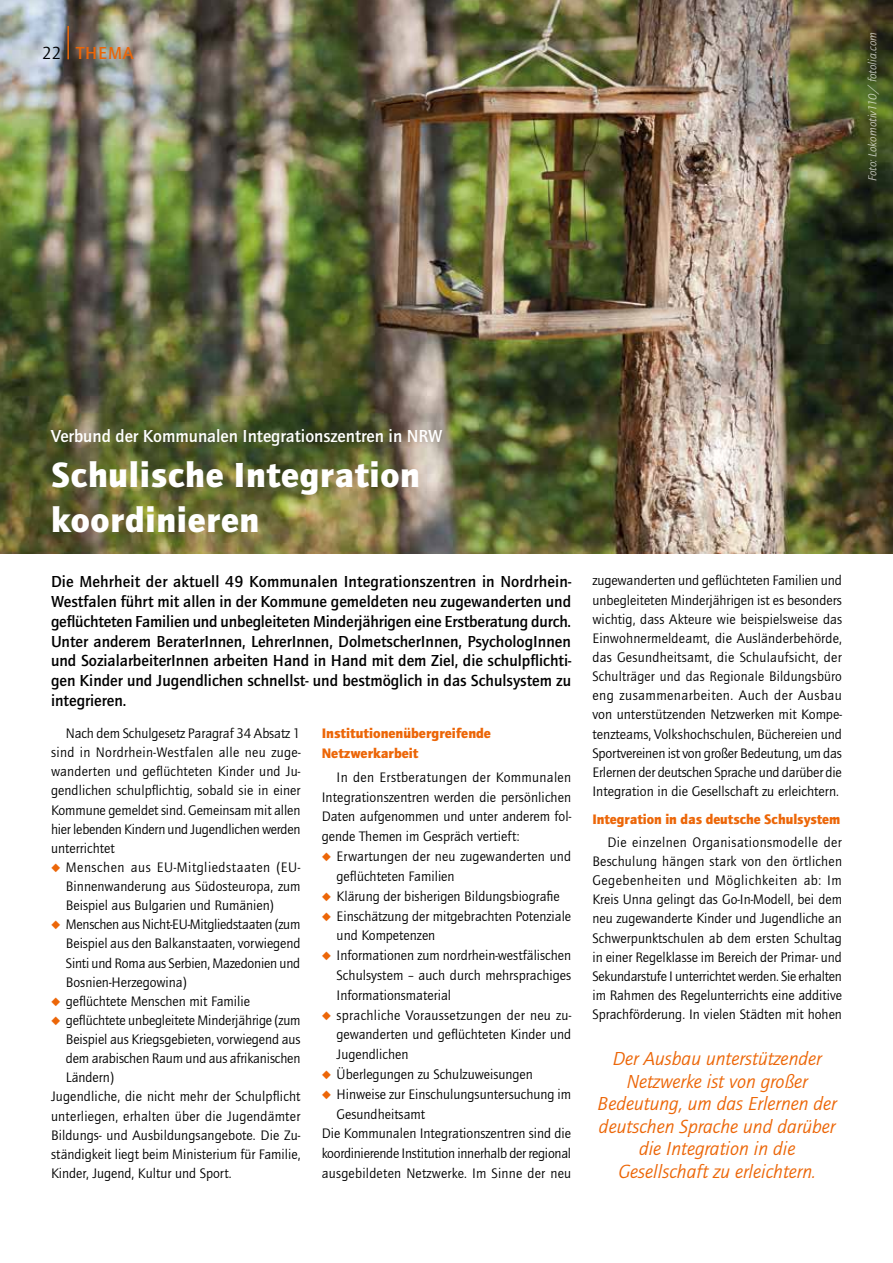
<style>
.page{position:relative;width:893px;height:1263px;background:#fff}
.page>*{position:absolute;margin:0;border:0;box-sizing:border-box;transform-origin:0 0}
.t1{font:900 36px/45px "Quay Sans ITC Std";letter-spacing:.02em;color:#fff}
.t2{font:italic 19.5px/22.5px "Quay Sans ITC Std";color:#ec6608;text-align:center}
.t3{font:500 18px "Quay Sans ITC Std";color:#fff}
.t4{font:500 18px "Quay Sans ITC Std";letter-spacing:.05em;color:#ec6608}
.t5{font:500 16.5px/19.8px "Quay Sans ITC Std";color:#000;text-align:justify}
.t6{font:14.25px/19px "Quay Sans ITC Std";color:#000;text-align:justify}
.t7{font:900 14.25px/19.8px "Quay Sans ITC Std";color:#ec6608}
.t8{font:14.25px "Quay Sans ITC Std";letter-spacing:-.02em;color:#000}
.t9{font:italic 12px "Quay Sans ITC Std";color:#fff}
.s1{font-weight:400;color:#000}
.s2{color:#ec6608}
</style>
<div class="page">
<img style="left:0;top:0;width:893px;height:553px">
<hr style="left:67px;top:26px;width:2px;height:33px;background:#ec6608">
<p class="t4" style="left:42px;top:43px;width:93px"><span class="s1">22</span> THEMA</p>
<p class="t9" style="left:866px;top:181px;width:151px;rotate:-90deg">Foto: Lokomotiv110/ fotolia.com</p>
<p class="t3" style="left:51px;top:426px;width:393px">Verbund der Kommunalen Integrationszentren in NRW</p>
<h1 class="t1" style="left:51px;top:452px;width:370px">Schulische Integration koordinieren</h1>
<p class="t5" style="left:51px;top:572px;width:522px">Die Mehrheit der aktuell 49 Kommunalen Integrationszentren in Nordrhein-Westfalen führt mit allen in der Kommune gemeldeten neu zugewanderten und geflüchteten Familien und unbegleiteten Minderjährigen eine Erstberatung durch.<br>Unter anderem BeraterInnen, LehrerInnen, DolmetscherInnen, PsychologInnen und SozialarbeiterInnen arbeiten Hand in Hand mit dem Ziel, die schulpflichti&shy;gen Kinder und Jugendlichen schnellst- und bestmöglich in das Schulsystem zu integrieren.</p>
<p class="t6" style="left:51px;top:724px;width:251px;text-indent:15px">Nach dem Schulgesetz Paragraf 34 Absatz 1 sind in Nordrhein-Westfalen alle neu zuge&shy;wanderten und geflüchteten Kinder und Ju&shy;gendlichen schulpflichtig, sobald sie in einer Kommune gemeldet sind. Gemeinsam mit allen hier lebenden Kindern und Jugendlichen werden unterrichtet</p>
<p class="t6" style="left:66px;top:858px;width:236px;text-indent:-15px"><span class="s2">◆</span> Menschen aus EU-Mitgliedstaaten (EU-Binnenwanderung aus Südosteuropa, zum Beispiel aus Bulgarien und Rumänien)</p>
<p class="t6" style="left:66px;top:915px;width:236px;text-indent:-15px"><span class="s2">◆</span> Menschen aus Nicht-EU-Mitgliedstaaten (zum Beispiel aus den Balkanstaaten, vorwiegend Sinti und Roma aus Serbien, Mazedonien und Bosnien-Herzegowina)</p>
<p class="t6" style="left:51px;top:992px;width:201px"><span class="s2">◆</span> geflüchtete Menschen mit Familie</p>
<p class="t6" style="left:51px;top:1011px;width:251px"><span class="s2">◆</span> geflüchtete unbegleitete Minderjährige (zum</p>
<p class="t6" style="left:66px;top:1030px;width:236px">Beispiel aus Kriegsgebieten, vorwiegend aus</p>
<p class="t6" style="left:66px;top:1049px;width:236px">dem arabischen Raum und aus afrikanischen</p>
<p class="t6" style="left:66px;top:1068px;width:50px">Ländern)</p>
<p class="t6" style="left:51px;top:1087px;width:251px">Jugendliche, die nicht mehr der Schulpflicht</p>
<p class="t6" style="left:51px;top:1106px;width:251px">unterliegen, erhalten über die Jugendämter</p>
<p class="t6" style="left:51px;top:1126px;width:251px">Bildungs- und Ausbildungsangebote. Die Zu-</p>
<p class="t6" style="left:51px;top:1145px;width:251px">ständigkeit liegt beim Ministerium für Familie,</p>
<p class="t6" style="left:51px;top:1164px;width:182px">Kinder, Jugend, Kultur und Sport.</p>
<p class="t7" style="left:322px;top:723px;width:171px">Institutionenübergreifende<br>Netzwerkarbeit</p>
<p class="t6" style="left:322px;top:767px;width:251px;line-height:19.8px;text-indent:15px">In den Erstberatungen der Kommunalen Integrationszentren werden die persönlichen Daten aufgenommen und unter anderem fol&shy;gende Themen im Gespräch vertieft:</p>
<p class="t6" style="left:337px;top:847px;width:236px;line-height:19.8px;text-indent:-15px"><span class="s2">◆</span> Erwartungen der neu zugewanderten und geflüchteten Familien</p>
<p class="t6" style="left:322px;top:887px;width:240px"><span class="s2">◆</span> Klärung der bisherigen Bildungsbiografie</p>
<p class="t6" style="left:337px;top:906px;width:236px;line-height:19.8px;text-indent:-15px"><span class="s2">◆</span> Einschätzung der mitgebrachten Potenziale und Kompetenzen</p>
<p class="t6" style="left:337px;top:946px;width:236px;line-height:19.8px;text-indent:-15px"><span class="s2">◆</span> Informationen zum nordrhein-westfälischen Schulsystem – auch durch mehrsprachiges Informationsmaterial</p>
<p class="t6" style="left:337px;top:1005px;width:236px;line-height:19.8px;text-indent:-15px"><span class="s2">◆</span> sprachliche Voraussetzungen der neu zu&shy;gewanderten und geflüchteten Kinder und Jugendlichen</p>
<p class="t6" style="left:322px;top:1065px;width:213px"><span class="s2">◆</span> Überlegungen zu Schulzuweisungen</p>
<p class="t6" style="left:322px;top:1085px;width:251px"><span class="s2">◆</span> Hinweise zur Einschulungsuntersuchung im</p>
<p class="t6" style="left:337px;top:1104px;width:90px">Gesundheitsamt</p>
<p class="t6" style="left:322px;top:1124px;width:251px">Die Kommunalen Integrationszentren sind die</p>
<p class="t8" style="left:322px;top:1145px;width:251px">koordinierende Institution innerhalb der regional</p>
<p class="t6" style="left:322px;top:1164px;width:251px">ausgebildeten Netzwerke. Im Sinne der neu</p>
<p class="t6" style="left:592px;top:571px;width:251px">zugewanderten und geflüchteten Familien und unbegleiteten Minderjährigen ist es besonders wichtig, dass Akteure wie beispielsweise das Einwohnermeldeamt, die Ausländerbehörde, das Gesundheitsamt, die Schulaufsicht, der Schulträger und das Regionale Bildungsbüro eng zusammenarbeiten. Auch der Ausbau von unterstützenden Netzwerken mit Kompe&shy;tenzteams, Volkshochschulen, Büchereien und Sportvereinen ist von großer Bedeutung, um das Erlernen der deutschen Sprache und darüber die Integration in die Gesellschaft zu erleichtern.</p>
<p class="t7" style="left:592px;top:809px;width:249px">Integration in das deutsche Schulsystem</p>
<p class="t6" style="left:592px;top:833px;width:251px;text-indent:15px">Die einzelnen Organisationsmodelle der Beschulung hängen stark von den örtlichen Gegebenheiten und Möglichkeiten ab: Im Kreis Unna gelingt das Go-In-Modell, bei dem neu zugewanderte Kinder und Jugendliche an Schwerpunktschulen ab dem ersten Schultag in einer Regelklasse im Bereich der Primar- und Sekundarstufe I unterrichtet werden. Sie erhalten im Rahmen des Regelunterrichts eine additive Sprachförderung. In vielen Städten mit hohen</p>
<h2 class="t2" style="left:598px;top:1048px;width:241px">Der Ausbau unterstützender<br>Netzwerke ist von großer<br>Bedeutung, um das Erlernen der deutschen Sprache und darüber die Integration in die<br>Gesellschaft zu erleichtern.</h2>
</div>
